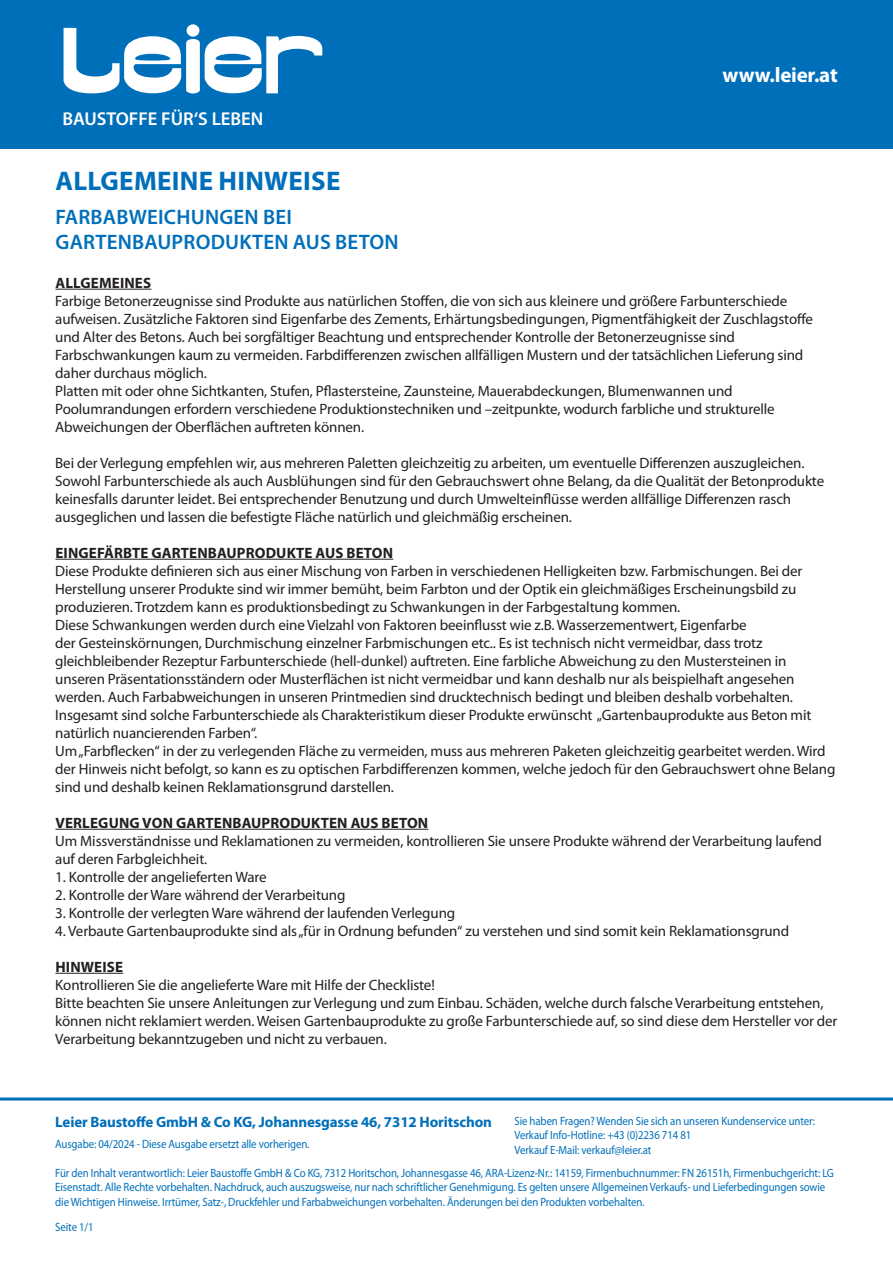
<style>
.page{position:relative;width:893px;height:1263px;background:#fff}
.page>*{position:absolute;margin:0;border:0;box-sizing:border-box;transform-origin:0 0}
.t1{font:700 27px "Myriad Pro";letter-spacing:.01em;color:#006fba}
.t2{font:600 21px/25.2px "Myriad Pro";letter-spacing:.01em;color:#006fba}
.t3{font:700 21px "Myriad Pro";letter-spacing:-.01em;color:#fff}
.t4{font:600 18.6px "Myriad Pro";color:#fff}
.Standard-Text{font:15px/18px "Myriad Pro";letter-spacing:-.01em;color:#231f20}
.Standard-Text_Großbuchstaben{font:700 15px "Myriad Pro";letter-spacing:.01em;color:#231f20}
.t5{font:700 15px "Myriad Pro";letter-spacing:-.01em;color:#006fba}
.t6{font:12px/14.4px "Myriad Pro";letter-spacing:-.01em;color:#006fba;scale:.9 1}
</style>
<div class="page">
<hr style="left:0;top:1097px;width:893px;height:3px;background:#006fba">
<div style="left:0;top:0;width:893px;height:149px;background:#006fba"></div>
<div style="left:187px;top:24px;width:12px;height:13px;background:#fff;border-radius:50%"></div>
<svg style="left:64px;top:28px;width:259px;height:66px"></svg>
<hr style="left:55px;top:289px;width:96px;height:1px;background:#231f20">
<hr style="left:55px;top:559px;width:338px;height:1px;background:#231f20">
<hr style="left:55px;top:829px;width:373px;height:1px;background:#231f20">
<hr style="left:55px;top:973px;width:68px;height:1px;background:#231f20">
<p class="t4" style="left:62px;top:108px;width:202px">BAUSTOFFE FÜR‘S LEBEN</p>
<h1 class="t1" style="left:56px;top:166px;width:286px">ALLGEMEINE HINWEISE</h1>
<h2 class="t2" style="left:55px;top:205px;width:345px">FARBABWEICHUNGEN BEI<br>GARTENBAUPRODUKTEN AUS BETON</h2>
<h2 class="t3" style="left:722px;top:63px;width:117px">www.leier.at</h2>
<p class="Standard-Text_Großbuchstaben" style="left:55px;top:274px;width:97px">ALLGEMEINES</p>
<p class="Standard-Text" style="left:55px;top:292px;width:759px">Farbige Betonerzeugnisse sind Produkte aus natürlichen Stoffen, die von sich aus kleinere und größere Farbunterschiede aufweisen. Zusätzliche Faktoren sind Eigenfarbe des Zements, Erhärtungsbedingungen, Pigmentfähigkeit der Zuschlagstoffe und Alter des Betons. Auch bei sorgfältiger Beachtung und entsprechender Kontrolle der Betonerzeugnisse sind Farbschwankungen kaum zu vermeiden. Farbdifferenzen zwischen allfälligen Mustern und der tatsächlichen Lieferung sind daher durchaus möglich.</p>
<p class="Standard-Text" style="left:55px;top:382px;width:721px">Platten mit oder ohne Sichtkanten, Stufen, Pflastersteine, Zaunsteine, Mauerabdeckungen, Blumenwannen und<br>Poolumrandungen erfordern verschiedene Produktionstechniken und –zeitpunkte, wodurch farbliche und strukturelle<br>Abweichungen der Oberflächen auftreten können.</p>
<p class="Standard-Text" style="left:55px;top:454px;width:770px">Bei der Verlegung empfehlen wir, aus mehreren Paletten gleichzeitig zu arbeiten, um eventuelle Differenzen auszugleichen.<br>Sowohl Farbunterschiede als auch Ausblühungen sind für den Gebrauchswert ohne Belang, da die Qualität der Betonprodukte keinesfalls darunter leidet. Bei entsprechender Benutzung und durch Umwelteinflüsse werden allfällige Differenzen rasch ausgeglichen und lassen die befestigte Fläche natürlich und gleichmäßig erscheinen.</p>
<p class="Standard-Text_Großbuchstaben" style="left:55px;top:544px;width:339px">EINGEFÄRBTE GARTENBAUPRODUKTE AUS BETON</p>
<p class="Standard-Text" style="left:55px;top:562px;width:749px">Diese Produkte definieren sich aus einer Mischung von Farben in verschiedenen Helligkeiten bzw. Farbmischungen. Bei der<br>Herstellung unserer Produkte sind wir immer bemüht, beim Farbton und der Optik ein gleichmäßiges Erscheinungsbild zu produzieren. Trotzdem kann es produktionsbedingt zu Schwankungen in der Farbgestaltung kommen.</p>
<p class="Standard-Text" style="left:55px;top:616px;width:757px">Diese Schwankungen werden durch eine Vielzahl von Faktoren beeinflusst wie z.B. Wasserzementwert, Eigenfarbe<br>der Gesteinskörnungen, Durchmischung einzelner Farbmischungen etc.. Es ist technisch nicht vermeidbar, dass trotz gleichbleibender Rezeptur Farbunterschiede (hell-dunkel) auftreten. Eine farbliche Abweichung zu den Mustersteinen in unseren Präsentationsständern oder Musterflächen ist nicht vermeidbar und kann deshalb nur als beispielhaft angesehen werden. Auch Farbabweichungen in unseren Printmedien sind drucktechnisch bedingt und bleiben deshalb vorbehalten.<br>Insgesamt sind solche Farbunterschiede als Charakteristikum dieser Produkte erwünscht „Gartenbauprodukte aus Beton mit natürlich nuancierenden Farben“.</p>
<p class="Standard-Text" style="left:55px;top:742px;width:782px">Um „Farbflecken“ in der zu verlegenden Fläche zu vermeiden, muss aus mehreren Paketen gleichzeitig gearbeitet werden. Wird der Hinweis nicht befolgt, so kann es zu optischen Farbdifferenzen kommen, welche jedoch für den Gebrauchswert ohne Belang sind und deshalb keinen Reklamationsgrund darstellen.</p>
<p class="Standard-Text_Großbuchstaben" style="left:55px;top:814px;width:374px">VERLEGUNG VON GARTENBAUPRODUKTEN AUS BETON</p>
<p class="Standard-Text" style="left:55px;top:832px;width:768px">Um Missverständnisse und Reklamationen zu vermeiden, kontrollieren Sie unsere Produkte während der Verarbeitung laufend auf deren Farbgleichheit.</p>
<p class="Standard-Text" style="left:55px;top:868px;width:213px">1. Kontrolle der angelieferten Ware</p>
<p class="Standard-Text" style="left:55px;top:886px;width:292px">2. Kontrolle der Ware während der Verarbeitung</p>
<p class="Standard-Text" style="left:55px;top:904px;width:401px">3. Kontrolle der verlegten Ware während der laufenden Verlegung</p>
<p class="Standard-Text" style="left:55px;top:922px;width:735px">4. Verbaute Gartenbauprodukte sind als „für in Ordnung befunden“ zu verstehen und sind somit kein Reklamationsgrund</p>
<p class="Standard-Text_Großbuchstaben" style="left:55px;top:958px;width:69px">HINWEISE</p>
<p class="Standard-Text" style="left:55px;top:976px;width:381px">Kontrollieren Sie die angelieferte Ware mit Hilfe der Checkliste!</p>
<p class="Standard-Text" style="left:55px;top:994px;width:784px">Bitte beachten Sie unsere Anleitungen zur Verlegung und zum Einbau. Schäden, welche durch falsche Verarbeitung entstehen, können nicht reklamiert werden. Weisen Gartenbauprodukte zu große Farbunterschiede auf, so sind diese dem Hersteller vor der<br>Verarbeitung bekanntzugeben und nicht zu verbauen.</p>
<p class="t5" style="left:55px;top:1114px;width:438px">Leier Baustoffe GmbH &amp; Co KG, Johannesgasse 46, 7312 Horitschon</p>
<p class="t6" style="left:55px;top:1166px;width:867px">Für den Inhalt verantwortlich: Leier Baustoffe GmbH &amp; Co KG, 7312 Horitschon, Johannesgasse 46, ARA-Lizenz-Nr.: 14159, Firmenbuchnummer: FN 26151h, Firmenbuchgericht: LG<br>Eisenstadt. Alle Rechte vorbehalten. Nachdruck, auch auszugsweise, nur nach schriftlicher Genehmigung. Es gelten unsere Allgemeinen Verkaufs- und Lieferbedingungen sowie die Wichtigen Hinweise. Irrtümer, Satz-, Druckfehler und Farbabweichungen vorbehalten. Änderungen bei den Produkten vorbehalten.</p>
<p class="t6" style="left:514px;top:1114px;width:335px">Sie haben Fragen? Wenden Sie sich an unseren Kundenservice unter:<br>Verkauf Info-Hotline: +43 (0)2236 714 81<br>Verkauf E-Mail: verkauf@leier.at</p>
<p class="t6" style="left:55px;top:1136px;width:284px">Ausgabe: 04/2024 - Diese Ausgabe ersetzt alle vorherigen.</p>
<p class="t6" style="left:55px;top:1219px;width:44px">Seite 1/1</p>
</div>
